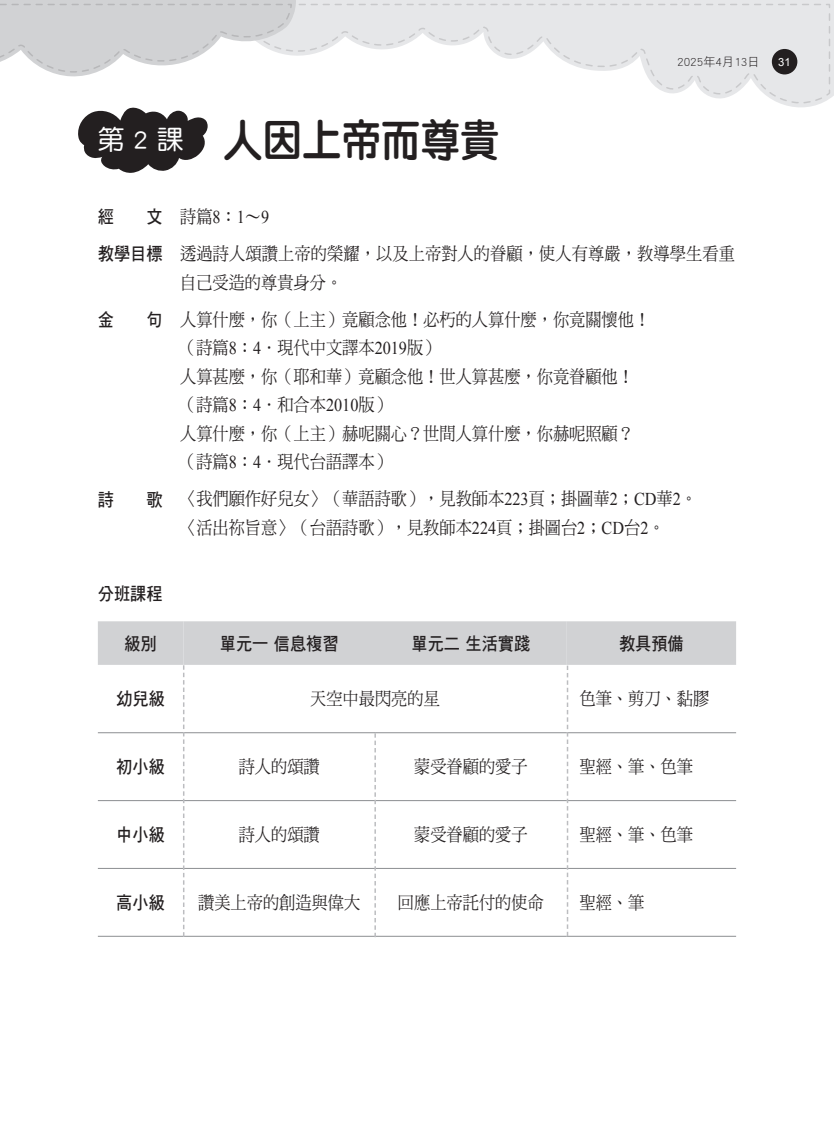
<style>
.page{position:relative;width:834px;height:1132px;background:#fff}
.page>*{position:absolute;margin:0;border:0;box-sizing:border-box;transform-origin:0 0}
.t1{font:45px "DF Yuan Std W8";letter-spacing:-.025em;color:#231f20;scale:.9 1}
.t2{font:27px "DF Yuan Std W5";color:#fff}
.t3{font:18px/28.5px "DF Ming Std W5";color:#231f20;scale:.9 1}
.t4{font:18px/37px "DF Hei Std W7";color:#231f20;text-align:right;scale:.9 1}
.t5{font:12px "DF Hei Std W3";color:#231f20}
.t6{font:11.25px "Arial";color:#fff}
.s1{font-family:"Times New Roman"}
</style>
<div class="page">
<svg style="left:780px;top:0;width:53px;height:107px"></svg>
<svg style="left:712px;top:97px;width:114px;height:6px"></svg>
<svg style="left:0;top:0;width:830px;height:97px"></svg>
<div style="left:771px;top:49px;width:26px;height:25px;background:#231f20;border-radius:50%"></div>
<svg style="left:78px;top:108px;width:129px;height:64px"></svg>
<svg style="left:98px;top:621px;width:638px;height:315px"></svg>
<h2 class="t2" style="left:98px;top:125px;width:87px">第 2 課</h2>
<h1 class="t1" style="left:222px;top:115px;width:310px">人因上帝而尊貴</h1>
<p class="t5" style="left:677px;top:55px;width:84px">2025年4月13日</p>
<p class="t6" style="left:778px;top:56px;width:14px">31</p>
<p class="t4" style="left:98px;top:198px;width:73px">文<br>教學目標</p>
<p class="t4" style="left:98px;top:198px;width:20px">經</p>
<p class="t4" style="left:98px;top:300px;width:20px">金</p>
<p class="t4" style="left:146px;top:300px;width:19px">句</p>
<p class="t4" style="left:98px;top:480px;width:20px">詩</p>
<p class="t4" style="left:146px;top:480px;width:19px">歌</p>
<p class="t3" style="left:180px;top:198px;width:618px;line-height:37px">詩篇<span class="s1">8</span>：<span class="s1">1</span>∼<span class="s1">9<br></span>透過詩人頌讚上帝的榮耀，以及上帝對人的眷顧，使人有尊嚴，教導學生看重</p>
<p class="t3" style="left:180px;top:263px;width:524px;line-height:37px">自己受造的尊貴身分。<br>人算什麼，你（上主）竟顧念他！必朽的人算什麼，你竟關懷他！</p>
<p class="t3" style="left:180px;top:333px;width:506px">（詩篇<span class="s1">8</span>：<span class="s1">4</span>．現代中文譯本<span class="s1">2019</span>版）<br>人算甚麼，你（耶和華）竟顧念他！世人算甚麼，你竟眷顧他！（詩篇<span class="s1">8</span>：<span class="s1">4</span>．和合本<span class="s1">2010</span>版）<br>人算什麼，你（上主）赫呢關心？世間人算什麼，你赫呢照顧？（詩篇<span class="s1">8</span>：<span class="s1">4</span>．現代台語譯本）</p>
<p class="t3" style="left:180px;top:484px;width:576px">〈我們願作好兒女〉（華語詩歌），見教師本<span class="s1">223</span>頁；掛圖華<span class="s1">2</span>；<span class="s1">CD</span>華<span class="s1">2</span>。〈活出祢旨意〉（台語詩歌），見教師本<span class="s1">224</span>頁；掛圖台<span class="s1">2</span>；<span class="s1">CD</span>台<span class="s1">2</span>。</p>
<p class="t4" style="left:98px;top:574px;width:73px">分班課程</p>
<p class="t4" style="left:124px;top:624px;width:37px">級別</p>
<p class="t4" style="left:220px;top:624px;width:133px">單元一 信息複習</p>
<p class="t4" style="left:411px;top:624px;width:133px">單元二 生活實踐</p>
<p class="t4" style="left:619px;top:624px;width:74px">教具預備</p>
<p class="t4" style="left:116px;top:679px;width:55px">幼兒級</p>
<p class="t3" style="left:310px;top:684px;width:146px">天空中最閃亮的星</p>
<p class="t3" style="left:579px;top:684px;width:145px">色筆、剪刀、黏膠</p>
<p class="t4" style="left:116px;top:747px;width:55px">初小級</p>
<p class="t3" style="left:239px;top:751px;width:91px">詩人的頌讚</p>
<p class="t3" style="left:414px;top:751px;width:128px">蒙受眷顧的愛子</p>
<p class="t3" style="left:579px;top:751px;width:128px">聖經、筆、色筆</p>
<p class="t4" style="left:116px;top:815px;width:55px">中小級</p>
<p class="t3" style="left:239px;top:819px;width:91px">詩人的頌讚</p>
<p class="t3" style="left:414px;top:819px;width:128px">蒙受眷顧的愛子</p>
<p class="t3" style="left:579px;top:819px;width:128px">聖經、筆、色筆</p>
<p class="t4" style="left:116px;top:883px;width:55px">高小級</p>
<p class="t3" style="left:198px;top:887px;width:181px">讚美上帝的創造與偉大</p>
<p class="t3" style="left:398px;top:887px;width:163px">回應上帝託付的使命</p>
<p class="t3" style="left:579px;top:887px;width:73px">聖經、筆</p>
</div>
